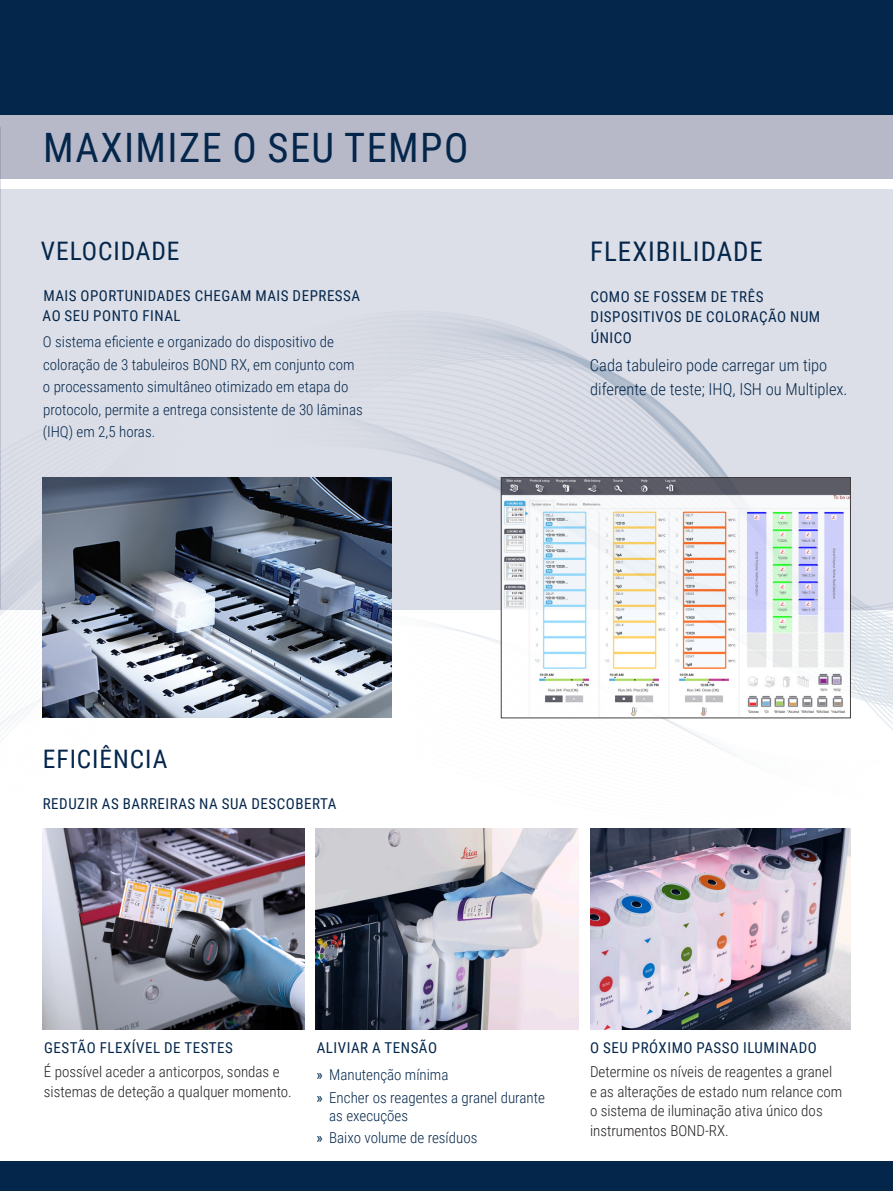
<style>
.page{position:relative;width:893px;height:1191px;background:#fff}
.page>*{position:absolute;margin:0;border:0;box-sizing:border-box;transform-origin:0 0}
.Brochure_headline{font:40.5px "Roboto Condensed";letter-spacing:.035em;color:#04264b}
.Section_Heads{font:27px "Roboto Condensed";letter-spacing:.035em;color:#04264b}
.Section_Heads-2{font:25.5px "Roboto Condensed";letter-spacing:.035em;color:#04264b}
.Body_Text{font:300 16.5px/24px "Roboto Condensed";color:#04264b}
.Body_Text_Heading{font:15px/19.5px "Roboto Condensed";letter-spacing:.035em;color:#04264b}
.column_text_-_body{font:300 15px/19.5px "Roboto Condensed";color:#231f20}
.Body_Text-2{font:300 15px/22.5px "Roboto Condensed";color:#04264b}
.Content_-_bullets__b{font:300 15px/18px "Roboto Condensed";color:#04264b}
.s1{font-weight:400;color:#002b51}
</style>
<div class="page">
<img style="left:0;top:609px;width:893px;height:421px">
<div style="left:0;top:189px;width:893px;height:420px;background:#d7dae4"></div>
<div style="left:0;top:0;width:893px;height:115px;background:#04264b"></div>
<div style="left:0;top:115px;width:893px;height:64px;background:#b7b9c9"></div>
<img style="left:316px;top:828px;width:262px;height:201px">
<img style="left:590px;top:828px;width:260px;height:201px">
<img style="left:43px;top:828px;width:262px;height:201px">
<div style="left:0;top:1161px;width:893px;height:30px;background:#04264b"></div>
<hr style="left:0;top:128px;width:1px;height:481px;background:#d7dae4">
<img style="left:503px;top:479px;width:346px;height:237px">
<div style="left:501px;top:477px;width:350px;height:241px;border:1px solid #231f20"></div>
<img style="left:43px;top:477px;width:349px;height:241px">
<p class="Brochure_headline" style="left:43px;top:119px;width:427px">MAXIMIZE O SEU TEMPO</p>
<p class="Section_Heads-2" style="left:41px;top:233px;width:140px">VELOCIDADE</p>
<p class="Body_Text_Heading" style="left:43px;top:285px;width:319px">MAIS OPORTUNIDADES CHEGAM MAIS DEPRESSA<br>AO SEU PONTO FINAL</p>
<p class="Body_Text-2" style="left:43px;top:330px;width:322px">O sistema eficiente e organizado do dispositivo de coloração de 3 tabuleiros BOND RX, em conjunto com o processamento simultâneo otimizado em etapa do protocolo, permite a entrega consistente de 30 lâminas (IHQ) em 2,5 horas.</p>
<p class="Section_Heads" style="left:590px;top:233px;width:174px">FLEXIBILIDADE</p>
<p class="Body_Text_Heading" style="left:590px;top:286px;width:231px">COMO SE FOSSEM DE TRÊS<br>DISPOSITIVOS DE COLORAÇÃO NUM</p>
<p class="Body_Text_Heading" style="left:591px;top:327px;width:43px">ÚNICO</p>
<p class="Body_Text" style="left:590px;top:352px;width:259px">Cada tabuleiro pode carregar um tipo diferente de teste; IHQ, ISH ou Multiplex.</p>
<p class="Section_Heads-2" style="left:43px;top:741px;width:126px">EFICIÊNCIA</p>
<p class="Body_Text_Heading" style="left:43px;top:793px;width:295px">REDUZIR AS BARREIRAS NA SUA DESCOBERTA</p>
<p class="Body_Text_Heading" style="left:44px;top:1037px;width:190px">GESTÃO FLEXÍVEL DE TESTES</p>
<p class="column_text_-_body" style="left:44px;top:1061px;width:249px">É possível aceder a anticorpos, sondas e sistemas de deteção a qualquer momento.</p>
<p class="Body_Text_Heading" style="left:317px;top:1037px;width:122px">ALIVIAR A TENSÃO</p>
<p class="Content_-_bullets__b" style="left:316px;top:1065px;width:133px"><span class="s1">»</span> Manutenção mínima</p>
<p class="Content_-_bullets__b" style="left:329px;top:1087px;width:217px;text-indent:-13px"><span class="s1">»</span> Encher os reagentes a granel durante as execuções</p>
<p class="Content_-_bullets__b" style="left:316px;top:1128px;width:162px"><span class="s1">»</span> Baixo volume de resíduos</p>
<p class="Body_Text_Heading" style="left:590px;top:1037px;width:228px">O SEU PRÓXIMO PASSO ILUMINADO</p>
<p class="column_text_-_body" style="left:590px;top:1061px;width:254px">Determine os níveis de reagentes a granel e as alterações de estado num relance com o sistema de iluminação ativa único dos instrumentos BOND-RX.</p>
</div>
